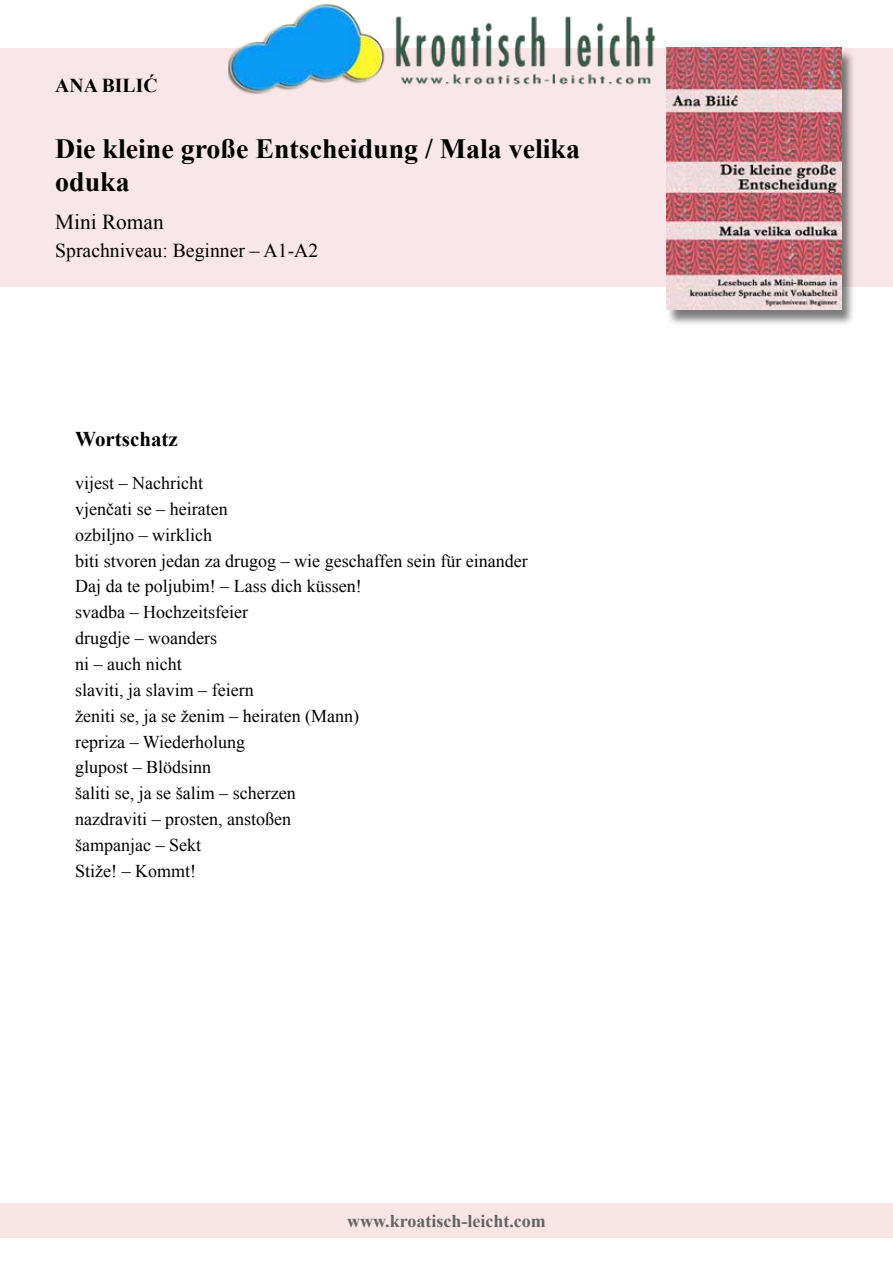
<style>
.page{position:relative;width:893px;height:1263px;background:#fff}
.page>*{position:absolute;margin:0;border:0;box-sizing:border-box;transform-origin:0 0}
.t1{font:700 27.9px/33.5px "Times New Roman";color:#000}
.t2{font:21.3px "Times New Roman";color:#000}
.t3{font:700 21px "Times New Roman";color:#000}
.t4{font:19.65px "Times New Roman";color:#000}
.t5{font:700 19.65px "Times New Roman";color:#000}
.t6{font:18px/25.8px "Times New Roman";color:#000}
.t7{font:700 18px "Times New Roman";color:#646363}
</style>
<div class="page">
<div style="left:0;top:49px;width:893px;height:238px;background:#f9e6e8"></div>
<div style="left:666px;top:49px;width:189px;height:277px;background:#000;opacity:.52"></div>
<img style="left:667px;top:48px;width:174px;height:262px">
<div style="left:0;top:1203px;width:893px;height:34px;background:#f9e5e6"></div>
<img style="left:228px;top:3px;width:437px;height:92px">
<p class="t5" style="left:55px;top:72px;width:104px">ANA BILIĆ</p>
<h1 class="t1" style="left:55px;top:131px;width:526px">Die kleine große Entscheidung / Mala velika oduka</h1>
<p class="t2" style="left:55px;top:208px;width:110px">Mini Roman</p>
<p class="t4" style="left:55px;top:237px;width:264px">Sprachniveau: Beginner – A1-A2</p>
<p class="t3" style="left:75px;top:424px;width:104px">Wortschatz</p>
<p class="t6" style="left:75px;top:470px;width:454px">vijest – Nachricht<br>vjenčati se – heiraten<br>ozbiljno – wirklich<br>biti stvoren jedan za drugog – wie geschaffen sein für einander<br>Daj da te poljubim! – Lass dich küssen!<br>svadba – Hochzeitsfeier<br>drugdje – woanders<br>ni – auch nicht<br>slaviti, ja slavim – feiern<br>ženiti se, ja se ženim – heiraten (Mann)<br>repriza – Wiederholung<br>glupost – Blödsinn<br>šaliti se, ja se šalim – scherzen<br>nazdraviti – prosten, anstoßen<br>šampanjac – Sekt<br>Stiže! – Kommt!</p>
<p class="t7" style="left:347px;top:1208px;width:200px">www.kroatisch-leicht.com</p>
</div>
